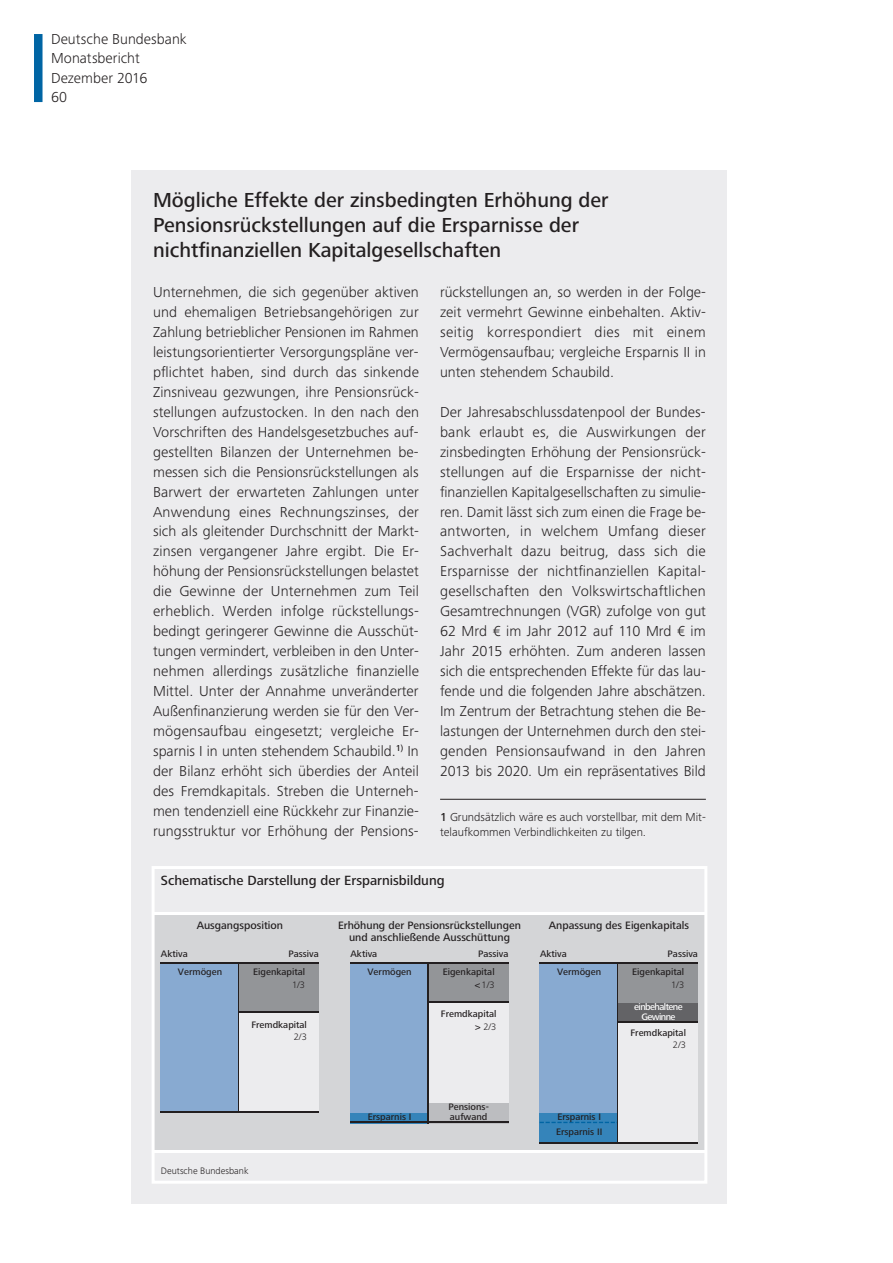
<style>
.page{position:relative;width:893px;height:1263px;background:#fff}
.page>*{position:absolute;margin:0;border:0;box-sizing:border-box;transform-origin:0 0}
.t1{font:500 21px/25.2px "Frutiger Next LTW1 G";color:#231f20}
.t2{font:300 15px/20px "Frutiger Next LTW1 G";color:#231f20;text-align:justify}
.t3{font:500 13.8px "Frutiger Next LTCE";color:#231f20}
.t4{font:300 12px/14.4px "Frutiger Next LTW1 G";color:#231f20}
.t5{font:500 11.1px/12px "Frutiger Next LTCE";color:#231f20;text-align:center}
.t6{font:500 9.75px/12.5px "Frutiger Next LTCE";color:#231f20;text-align:right}
.t7{font:300 9.75px "Frutiger Next LTCE";color:#231f20}
.t8{font:500 9.75px/10.5px "Frutiger Next LTCE";letter-spacing:-.06em;color:#fff;text-align:center}
.s1{font-weight:500}
.s2{font-weight:300}
</style>
<div class="page">
<div style="left:132px;top:170px;width:595px;height:515px;background:#ececee"></div>
<div style="left:132px;top:287px;width:595px;height:916px;background:#ececee"></div>
<hr style="left:440px;top:799px;width:266px;height:1px;background:#231f20">
<div style="left:153px;top:914px;width:553px;height:237px;background:#d4d5d7"></div>
<hr style="left:153px;top:912px;width:553px;height:3px;background:#fff">
<hr style="left:153px;top:1150px;width:553px;height:2px;background:#fff">
<div style="left:540px;top:1123px;width:79px;height:20px;background:#3584ba"></div>
<hr style="left:540px;top:1142px;width:79px;height:1px;background:#231f20">
<hr style="left:617px;top:1123px;width:2px;height:20px;background:#231f20">
<svg style="left:540px;top:1113px;width:79px;height:10px"></svg>
<div style="left:540px;top:963px;width:79px;height:150px;background:#88aad1"></div>
<hr style="left:540px;top:963px;width:79px;height:1px;background:#231f20">
<hr style="left:617px;top:963px;width:2px;height:150px;background:#231f20">
<div style="left:619px;top:1023px;width:79px;height:120px;background:#ececee"></div>
<hr style="left:619px;top:1142px;width:79px;height:1px;background:#231f20">
<div style="left:619px;top:1003px;width:79px;height:20px;background:#636366"></div>
<hr style="left:619px;top:1021px;width:79px;height:2px;background:#231f20">
<div style="left:619px;top:963px;width:79px;height:40px;background:#939598"></div>
<hr style="left:619px;top:963px;width:79px;height:1px;background:#231f20">
<div style="left:350px;top:1113px;width:79px;height:10px;background:#3584ba"></div>
<hr style="left:350px;top:1122px;width:79px;height:1px;background:#231f20">
<div style="left:350px;top:963px;width:79px;height:150px;background:#88aad1"></div>
<hr style="left:350px;top:963px;width:79px;height:1px;background:#231f20">
<hr style="left:428px;top:963px;width:1px;height:150px;background:#231f20">
<div style="left:429px;top:1103px;width:79px;height:20px;background:#bcbdc0"></div>
<hr style="left:429px;top:1122px;width:79px;height:1px;background:#231f20">
<div style="left:429px;top:1003px;width:79px;height:100px;background:#ececee"></div>
<div style="left:429px;top:963px;width:79px;height:40px;background:#939598"></div>
<hr style="left:429px;top:1001px;width:79px;height:2px;background:#231f20">
<hr style="left:429px;top:963px;width:79px;height:1px;background:#231f20">
<div style="left:161px;top:963px;width:79px;height:150px;background:#88aad1"></div>
<hr style="left:161px;top:1112px;width:79px;height:1px;background:#231f20">
<hr style="left:161px;top:963px;width:79px;height:1px;background:#231f20">
<hr style="left:238px;top:963px;width:2px;height:150px;background:#231f20">
<div style="left:240px;top:1013px;width:79px;height:100px;background:#ececee"></div>
<hr style="left:240px;top:1112px;width:79px;height:1px;background:#231f20">
<div style="left:240px;top:963px;width:79px;height:50px;background:#939598"></div>
<hr style="left:240px;top:1011px;width:79px;height:2px;background:#231f20">
<hr style="left:240px;top:963px;width:79px;height:1px;background:#231f20">
<div style="left:152px;top:866px;width:555px;height:318px;border:3px solid #fff"></div>
<svg style="left:34px;top:34px;width:9px;height:68px"></svg>
<p class="t2" style="left:51px;top:29px;width:137px;line-height:19.4px;text-align:left">Deutsche Bundesbank<br>Monatsbericht<br>Dezember 2016<br>60</p>
<h1 class="t1" style="left:153px;top:188px;width:457px">Mögliche Effekte der zinsbedingten Erhöhung der<br>Pensionsrückstellungen auf die Ersparnisse der nichtfinanziellen Kapitalgesellschaften</h1>
<p class="t2" style="left:153px;top:282px;width:267px">Unternehmen, die sich gegenüber aktiven und ehemaligen Betriebsangehörigen zur Zahlung betrieblicher Pensionen im Rahmen leistungsorientierter Versorgungspläne ver&shy;pflichtet haben, sind durch das sinkende Zinsniveau gezwungen, ihre Pensionsrück&shy;stellungen aufzustocken. In den nach den Vorschriften des Handelsgesetzbuches auf&shy;gestellten Bilanzen der Unternehmen be&shy;messen sich die Pensionsrückstellungen als Barwert der erwarteten Zahlungen unter Anwendung eines Rechnungszinses, der sich als gleitender Durchschnitt der Markt&shy;zinsen vergangener Jahre ergibt. Die Er&shy;höhung der Pensionsrückstellungen belastet die Gewinne der Unternehmen zum Teil erheblich. Werden infolge rückstellungs&shy;bedingt geringerer Gewinne die Ausschüt&shy;tungen vermindert, verbleiben in den Unter&shy;nehmen allerdings zusätzliche finanzielle Mittel. Unter der Annahme unveränderter Außenfinanzierung werden sie für den Ver&shy;mögensaufbau eingesetzt; vergleiche Er&shy;spar nis I in unten stehendem Schaubild.<sup>1)</sup> In der Bilanz erhöht sich überdies der Anteil des Fremdkapitals. Streben die Unterneh&shy;men tendenziell eine Rückkehr zur Finanzie&shy;rungsstruktur vor Erhöhung der Pensions-</p>
<p class="t2" style="left:440px;top:282px;width:267px">rückstellungen an, so werden in der Folge&shy;zeit vermehrt Gewinne einbehalten. Aktiv&shy;seitig korrespondiert dies mit einem Vermögensaufbau; vergleiche Ersparnis II in unten stehendem Schaubild.</p>
<p class="t2" style="left:440px;top:402px;width:267px">Der Jahresabschlussdatenpool der Bundes&shy;bank erlaubt es, die Auswirkungen der zinsbedingten Erhöhung der Pensionsrück&shy;stellungen auf die Ersparnisse der nicht&shy;finanziellen Kapitalgesellschaften zu simulie&shy;ren. Damit lässt sich zum einen die Frage be&shy;antworten, in welchem Umfang dieser Sachverhalt dazu beitrug, dass sich die Ersparnisse der nichtfinanziellen Kapital&shy;gesellschaften den Volkswirtschaftlichen Gesamtrechnungen (VGR) zufolge von gut 62 Mrd € im Jahr 2012 auf 110 Mrd € im Jahr 2015 erhöhten. Zum anderen lassen sich die entsprechenden Effekte für das lau&shy;fende und die folgenden Jahre abschätzen.<br>Im Zentrum der Betrachtung stehen die Be&shy;lastungen der Unternehmen durch den stei&shy;genden Pensionsaufwand in den Jahren 2013 bis 2020. Um ein repräsentatives Bild</p>
<p class="t4" style="left:440px;top:810px;width:267px"><span class="s1">1</span> Grundsätzlich wäre es auch vorstellbar, mit dem Mit&shy;telaufkommen Verbindlichkeiten zu tilgen.</p>
<p class="t3" style="left:161px;top:873px;width:285px">Schematische Darstellung der Ersparnisbildung</p>
<p class="t5" style="left:197px;top:920px;width:88px">Ausgangsposition</p>
<p class="t5" style="left:549px;top:920px;width:142px">Anpassung des Eigenkapitals</p>
<p class="t6" style="left:557px;top:966px;width:46px">Vermögen</p>
<p class="t5" style="left:338px;top:920px;width:184px">Erhöhung der Pensionsrückstellungen und anschließende Ausschüttung</p>
<p class="t6" style="left:161px;top:947px;width:28px">Aktiva</p>
<p class="t6" style="left:289px;top:947px;width:32px">Passiva</p>
<p class="t6" style="left:350px;top:947px;width:28px">Aktiva</p>
<p class="t6" style="left:478px;top:947px;width:32px">Passiva</p>
<p class="t6" style="left:540px;top:947px;width:28px">Aktiva</p>
<p class="t6" style="left:668px;top:947px;width:32px">Passiva</p>
<p class="t6" style="left:253px;top:966px;width:53px">Eigenkapital</p>
<p class="t7" style="left:292px;top:979px;width:15px">1/3</p>
<p class="t6" style="left:443px;top:966px;width:53px">Eigenkapital &lt; <span class="s2">1/3</span></p>
<p class="t6" style="left:632px;top:966px;width:53px">Eigenkapital</p>
<p class="t7" style="left:671px;top:979px;width:15px">1/3</p>
<p class="t6" style="left:178px;top:966px;width:46px">Vermögen</p>
<p class="t6" style="left:368px;top:966px;width:46px">Vermögen</p>
<p class="t6" style="left:441px;top:1008px;width:57px">Fremdkapital</p>
<p class="t6" style="left:251px;top:1018px;width:57px">Fremdkapital</p>
<p class="t7" style="left:475px;top:1021px;width:23px"><span class="s1">&gt;</span> 2/3</p>
<p class="t7" style="left:294px;top:1031px;width:15px">2/3</p>
<p class="t6" style="left:448px;top:1101px;width:42px;line-height:10.5px;text-align:left">Pensions&shy;aufwand</p>
<p class="t6" style="left:368px;top:1111px;width:45px">Ersparnis I</p>
<p class="t6" style="left:557px;top:1111px;width:45px">Ersparnis I</p>
<p class="t7" style="left:161px;top:1165px;width:89px">Deutsche Bundesbank</p>
<p class="t6" style="left:556px;top:1126px;width:48px">Ersparnis II</p>
<p class="t8" style="left:634px;top:1002px;width:50px">einbehaltene<br>Gewinne</p>
<p class="t6" style="left:630px;top:1026px;width:57px">Fremdkapital</p>
<p class="t7" style="left:673px;top:1039px;width:15px">2/3</p>
</div>
